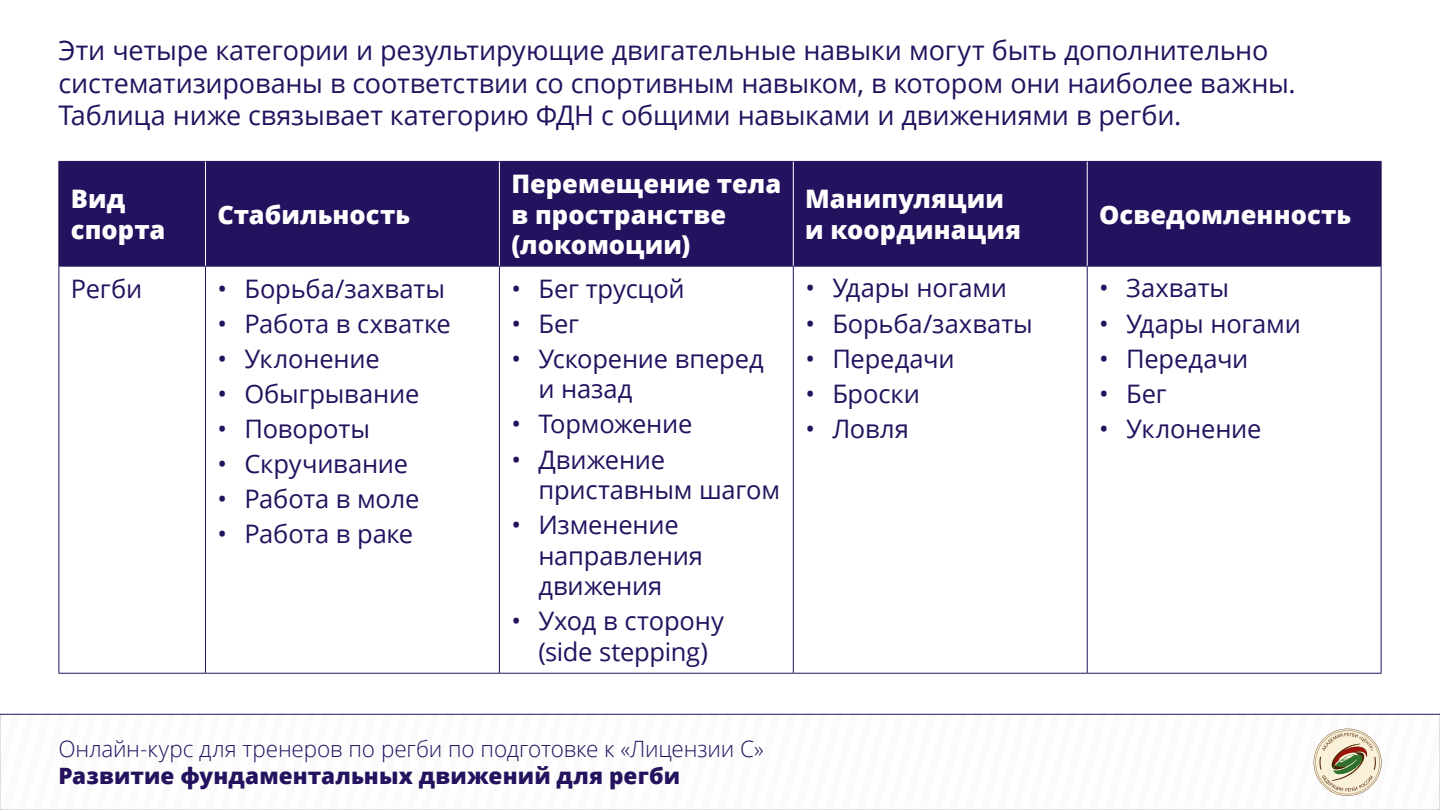
<style>
.page{position:relative;width:1440px;height:810px;background:#fff}
.page>*{position:absolute;margin:0;border:0;box-sizing:border-box;transform-origin:0 0}
.t1{font:27px/32.4px "Open Sans";letter-spacing:-.01em;color:#24125f}
.t2{font:25.5px/30.6px "Open Sans";letter-spacing:-.005em;color:#24125f}
.t3{font:800 25.5px/30.6px "Open Sans";color:#fff}
.t4{font:300 22.5px "Open Sans";letter-spacing:-.005em;color:#24125f}
.t5{font:800 22.5px "Open Sans";letter-spacing:.005em;color:#24125f}
</style>
<div class="page">
<svg style="left:0;top:715px;width:1440px;height:95px"></svg>
<svg style="left:1313px;top:728px;width:69px;height:69px"></svg>
<div style="left:59px;top:162px;width:1322px;height:104px;background:#24125f"></div>
<hr style="left:58px;top:161px;width:148px;height:1px;background:#24125f">
<hr style="left:58px;top:162px;width:1px;height:104px;background:#24125f">
<hr style="left:206px;top:161px;width:293px;height:1px;background:#24125f">
<hr style="left:499px;top:161px;width:294px;height:1px;background:#24125f">
<hr style="left:793px;top:161px;width:294px;height:1px;background:#24125f">
<hr style="left:1087px;top:161px;width:295px;height:1px;background:#24125f">
<hr style="left:1381px;top:162px;width:1px;height:104px;background:#24125f">
<hr style="left:58px;top:266px;width:148px;height:1px;background:#24125f">
<hr style="left:58px;top:267px;width:1px;height:406px;background:#24125f">
<hr style="left:206px;top:266px;width:293px;height:1px;background:#24125f">
<hr style="left:205px;top:267px;width:1px;height:406px;background:#24125f">
<hr style="left:499px;top:266px;width:294px;height:1px;background:#24125f">
<hr style="left:499px;top:267px;width:1px;height:406px;background:#24125f">
<hr style="left:793px;top:266px;width:294px;height:1px;background:#24125f">
<hr style="left:793px;top:267px;width:1px;height:406px;background:#24125f">
<hr style="left:1087px;top:266px;width:295px;height:1px;background:#24125f">
<hr style="left:1087px;top:267px;width:1px;height:406px;background:#24125f">
<hr style="left:1381px;top:267px;width:1px;height:406px;background:#24125f">
<hr style="left:58px;top:673px;width:148px;height:1px;background:#24125f">
<hr style="left:206px;top:673px;width:293px;height:1px;background:#24125f">
<hr style="left:499px;top:673px;width:294px;height:1px;background:#24125f">
<hr style="left:793px;top:673px;width:294px;height:1px;background:#24125f">
<hr style="left:1087px;top:673px;width:295px;height:1px;background:#24125f">
<hr style="left:205px;top:162px;width:1px;height:104px;background:#fff">
<hr style="left:499px;top:162px;width:1px;height:104px;background:#fff">
<hr style="left:793px;top:162px;width:1px;height:104px;background:#fff">
<hr style="left:1087px;top:162px;width:1px;height:104px;background:#fff">
<p class="t1" style="left:58px;top:34px;width:1239px">Эти четыре категории и результирующие двигательные навыки могут быть дополнительно систематизированы в соответствии со спортивным навыком, в котором они наиболее важны.<br>Таблица ниже связывает категорию ФДН с общими навыками и движениями в регби.</p>
<p class="t3" style="left:71px;top:182px;width:96px">Вид спорта</p>
<p class="t3" style="left:218px;top:198px;width:194px">Стабильность</p>
<p class="t2" style="left:71px;top:272px;width:73px">Регби</p>
<p class="t2" style="left:218px;top:272px;width:229px">• Борьба/захваты</p>
<p class="t2" style="left:218px;top:308px;width:235px">• Работа в схватке</p>
<p class="t2" style="left:218px;top:343px;width:164px">• Уклонение</p>
<p class="t2" style="left:218px;top:378px;width:203px">• Обыгрывание</p>
<p class="t2" style="left:218px;top:413px;width:154px">• Повороты</p>
<p class="t2" style="left:218px;top:448px;width:192px">• Скручивание</p>
<p class="t2" style="left:218px;top:483px;width:203px">• Работа в моле</p>
<p class="t2" style="left:218px;top:518px;width:197px">• Работа в раке</p>
<p class="t3" style="left:511px;top:167px;width:271px">Перемещение тела в пространстве (локомоции)</p>
<p class="t2" style="left:511px;top:272px;width:175px">• Бег трусцой</p>
<p class="t2" style="left:511px;top:307px;width:69px">• Бег</p>
<p class="t2" style="left:538px;top:343px;width:227px;text-indent:-27px">• Ускорение вперед и назад</p>
<p class="t2" style="left:511px;top:408px;width:182px">• Торможение</p>
<p class="t2" style="left:538px;top:443px;width:243px;text-indent:-27px">• Движение приставным шагом</p>
<p class="t2" style="left:538px;top:509px;width:166px;text-indent:-27px">• Изменение направления движения</p>
<p class="t2" style="left:511px;top:605px;width:214px;text-align:center">• Уход в сторону (side stepping)</p>
<p class="t3" style="left:805px;top:182px;width:217px">Манипуляции и координация</p>
<p class="t2" style="left:805px;top:272px;width:203px">• Удары ногами</p>
<p class="t2" style="left:805px;top:307px;width:229px">• Борьба/захваты</p>
<p class="t2" style="left:805px;top:342px;width:151px">• Передачи</p>
<p class="t2" style="left:805px;top:378px;width:116px">• Броски</p>
<p class="t2" style="left:805px;top:413px;width:105px">• Ловля</p>
<p class="t4" style="left:58px;top:734px;width:707px">Онлайн-курс для тренеров по регби по подготовке к «Лицензии С»</p>
<p class="t5" style="left:58px;top:759px;width:623px">Развитие фундаментальных движений для регби</p>
<p class="t3" style="left:1099px;top:198px;width:254px">Осведомленность</p>
<p class="t2" style="left:1099px;top:272px;width:132px">• Захваты</p>
<p class="t2" style="left:1099px;top:307px;width:203px">• Удары ногами</p>
<p class="t2" style="left:1099px;top:342px;width:151px">• Передачи</p>
<p class="t2" style="left:1099px;top:377px;width:69px">• Бег</p>
<p class="t2" style="left:1099px;top:413px;width:164px">• Уклонение</p>
</div>
